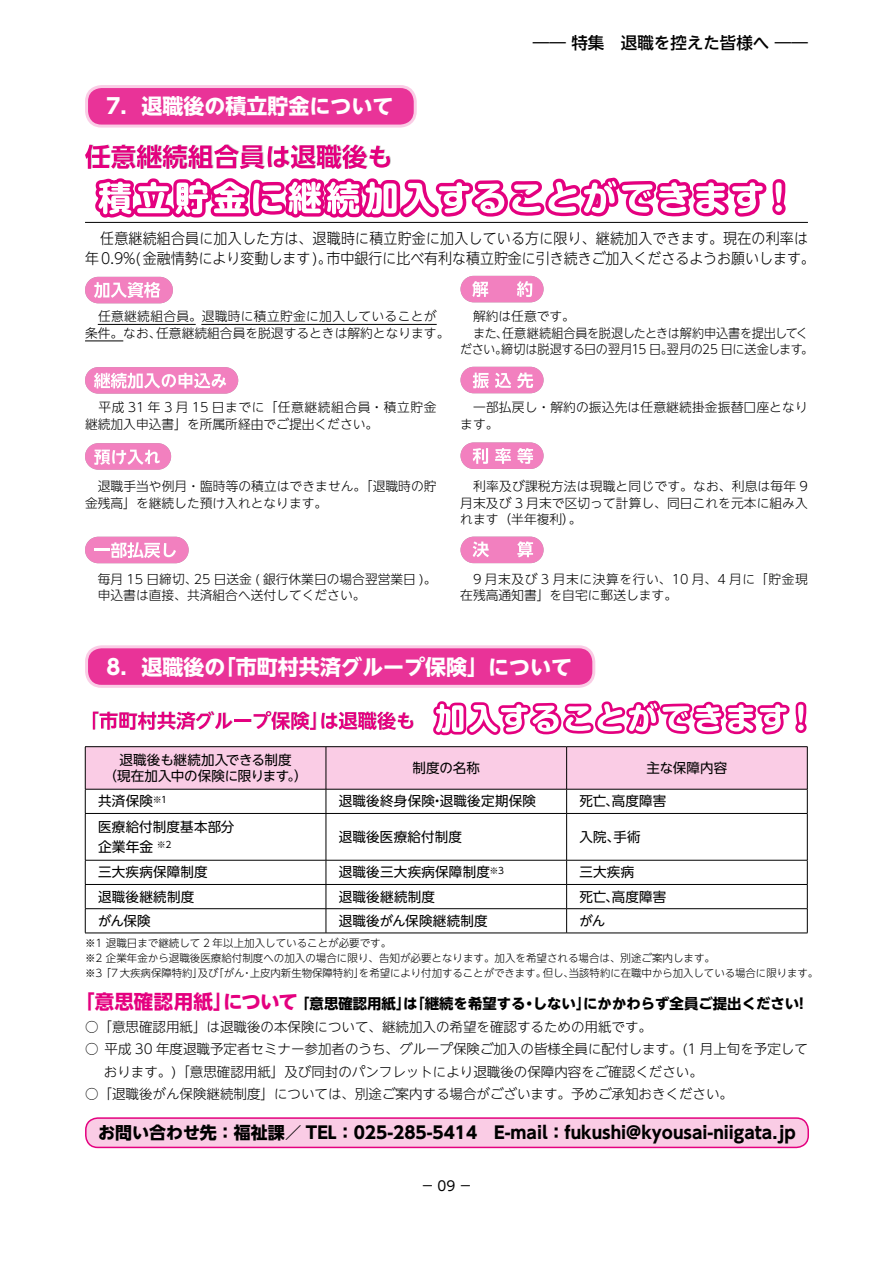
<style>
.page{position:relative;width:893px;height:1263px;background:#fff}
.page>*{position:absolute;margin:0;border:0;box-sizing:border-box;transform-origin:0 0}
.t1{font:700 21px "UD Shin Go NT Pro";color:#fff}
.t2{font:700 16.95px "UD Shin Go NT Pro";color:#000}
.t3{font:500 16.5px "UD Shin Go NT Pro";color:#000}
.t4{font:300 15px/19.5px "UD Shin Go NT Pro";color:#000;text-align:center;scale:.93 1}
.t5{font:700 14.4px "UD Shin Go NT Pro";color:#000}
.t6{font:13.8px "UD Shin Go NT Pro";color:#000}
.t7{font:300 13.5px/22.5px "UD Shin Go NT Pro";color:#000}
.t8{font:13.5px "UD Shin Go NT Pro";letter-spacing:.02em;color:#000}
.t9{font:13.5px/16.5px "UD Shin Go NT Pro";letter-spacing:-.01em;color:#000;text-align:center}
.t10{font:300 12.75px/16.5px "UD Shin Go NT Pro";color:#000}
.t11{font:300 12.75px "UD Shin Go NT Pro";letter-spacing:-.03em;color:#000;scale:.95 1}
.t12{font:300 12.75px "UD Shin Go NT Pro";color:#000;scale:.95 1}
.t13{font:300 10.5px/15px "UD Shin Go NT Pro";color:#000}
.s1{font-size:19.5px;color:#e4007f}
</style>
<div class="page">
<div style="left:87px;top:647px;width:507px;height:39px;background:#e93398;border-radius:15px"></div>
<div style="left:85px;top:645px;width:510px;height:43px;border:3px solid #facce5;border-radius:15px"></div>
<hr style="left:85px;top:340px;width:38px;height:1px;background:#000">
<hr style="left:85px;top:746px;width:241px;height:1px;background:#000">
<hr style="left:326px;top:746px;width:241px;height:1px;background:#000">
<hr style="left:567px;top:746px;width:240px;height:1px;background:#000">
<svg style="left:85px;top:747px;width:723px;height:66px"></svg>
<hr style="left:85px;top:813px;width:241px;height:1px;background:#000">
<hr style="left:85px;top:814px;width:1px;height:46px;background:#000">
<hr style="left:326px;top:813px;width:241px;height:1px;background:#000">
<hr style="left:326px;top:814px;width:1px;height:46px;background:#000">
<hr style="left:567px;top:813px;width:240px;height:1px;background:#000">
<hr style="left:566px;top:814px;width:1px;height:46px;background:#000">
<hr style="left:807px;top:814px;width:1px;height:46px;background:#000">
<hr style="left:85px;top:860px;width:241px;height:1px;background:#000">
<hr style="left:326px;top:860px;width:241px;height:1px;background:#000">
<hr style="left:567px;top:860px;width:240px;height:1px;background:#000">
<hr style="left:85px;top:884px;width:241px;height:1px;background:#000">
<hr style="left:326px;top:884px;width:241px;height:1px;background:#000">
<hr style="left:567px;top:884px;width:240px;height:1px;background:#000">
<hr style="left:85px;top:908px;width:241px;height:1px;background:#000">
<svg style="left:85px;top:860px;width:1px;height:73px"></svg>
<hr style="left:326px;top:908px;width:241px;height:1px;background:#000">
<svg style="left:326px;top:860px;width:1px;height:73px"></svg>
<hr style="left:567px;top:908px;width:240px;height:1px;background:#000">
<svg style="left:566px;top:860px;width:1px;height:73px"></svg>
<svg style="left:807px;top:860px;width:1px;height:73px"></svg>
<hr style="left:85px;top:933px;width:241px;height:1px;background:#000">
<hr style="left:326px;top:933px;width:241px;height:1px;background:#000">
<hr style="left:567px;top:933px;width:240px;height:1px;background:#000">
<hr style="left:85px;top:222px;width:723px;height:1px;background:#000">
<div style="left:460px;top:367px;width:84px;height:26px;background:#f280bf;border-radius:13px"></div>
<svg style="left:473px;top:373px;width:16px;height:15px"></svg>
<svg style="left:495px;top:373px;width:16px;height:15px"></svg>
<svg style="left:517px;top:372px;width:16px;height:16px"></svg>
<div style="left:460px;top:442px;width:84px;height:27px;background:#f280bf;border-radius:13px"></div>
<svg style="left:473px;top:448px;width:15px;height:16px"></svg>
<svg style="left:495px;top:448px;width:16px;height:16px"></svg>
<svg style="left:517px;top:448px;width:16px;height:16px"></svg>
<div style="left:460px;top:537px;width:84px;height:26px;background:#f280bf;border-radius:13px"></div>
<svg style="left:473px;top:541px;width:16px;height:16px"></svg>
<svg style="left:517px;top:541px;width:16px;height:16px"></svg>
<div style="left:85px;top:443px;width:86px;height:27px;background:#f280bf;border-radius:13px"></div>
<svg style="left:94px;top:450px;width:66px;height:15px"></svg>
<div style="left:85px;top:537px;width:104px;height:26px;background:#f280bf;border-radius:13px"></div>
<svg style="left:94px;top:542px;width:82px;height:16px"></svg>
<div style="left:85px;top:367px;width:153px;height:27px;background:#f280bf;border-radius:13px"></div>
<svg style="left:94px;top:373px;width:132px;height:15px"></svg>
<svg style="left:433px;top:700px;width:374px;height:36px"></svg>
<svg style="left:93px;top:711px;width:321px;height:19px"></svg>
<div style="left:86px;top:1118px;width:722px;height:29px;background:#facce5;border-radius:12px"></div>
<div style="left:85px;top:1117px;width:724px;height:31px;border:2px solid #e4007f;border-radius:12px"></div>
<svg style="left:85px;top:85px;width:704px;height:240px"></svg>
<svg style="left:99px;top:181px;width:683px;height:33px"></svg>
<h1 class="t1" style="left:107px;top:89px;width:288px">7．退職後の積立貯金について</h1>
<p class="t3" style="left:533px;top:29px;width:276px">―― 特集　退職を控えた皆様へ ――</p>
<p class="t4" style="left:85px;top:228px;width:786px">任意継続組合員に加入した方は、退職時に積立貯金に加入している方に限り、継続加入できます。現在の利率は<br>年 0.9%( 金融情勢により変動します )。市中銀行に比べ有利な積立貯金に引き続きご加入くださるようお願いします。</p>
<p class="t10" style="left:85px;top:308px;width:366px;text-align:center">任意継続組合員。退職時に積立貯金に加入していることが<br>条件。なお、任意継続組合員を脱退するときは解約となります。</p>
<p class="t10" style="left:460px;top:308px;width:116px">　解約は任意です。</p>
<p class="t12" style="left:473px;top:323px;width:354px">また、任意継続組合員を脱退したときは解約申込書を提出してく</p>
<p class="t11" style="left:460px;top:339px;width:373px">ださい。締切は脱退する日の翌月15 日。翌月の25 日に送金します。</p>
<p class="t10" style="left:85px;top:399px;width:353px">　平成 31 年 3 月 15 日までに「任意継続組合員・積立貯金継続加入申込書」を所属所経由でご提出ください。</p>
<p class="t10" style="left:460px;top:399px;width:349px">　一部払戻し・解約の振込先は任意継続掛金振替口座となります。</p>
<p class="t10" style="left:85px;top:478px;width:353px">　退職手当や例月・臨時等の積立はできません。「退職時の貯金残高」を継続した預け入れとなります。</p>
<p class="t10" style="left:460px;top:478px;width:349px;text-align:justify">　利率及び課税方法は現職と同じです。なお、利息は毎年 9月末及び 3 月末で区切って計算し、同日これを元本に組み入れます（半年複利）。</p>
<p class="t10" style="left:85px;top:570px;width:353px">　毎月 15 日締切、25 日送金 ( 銀行休業日の場合翌営業日 )。　申込書は直接、共済組合へ送付してください。</p>
<p class="t10" style="left:460px;top:570px;width:349px">　9 月末及び 3 月末に決算を行い、10 月、4 月に「貯金現在残高通知書」を自宅に郵送します。</p>
<h1 class="t1" style="left:107px;top:649px;width:467px">8．退職後の「市町村共済グループ保険」について</h1>
<p class="t9" style="left:104px;top:751px;width:205px">退職後も継続加入できる制度<br>（現在加入中の保険に限ります。）</p>
<p class="t8" style="left:413px;top:757px;width:69px">制度の名称</p>
<p class="t8" style="left:647px;top:757px;width:82px">主な保障内容</p>
<p class="t8" style="left:98px;top:790px;width:70px">共済保険<sup>※1</sup></p>
<p class="t8" style="left:339px;top:790px;width:199px">退職後終身保険・退職後定期保険</p>
<p class="t8" style="left:579px;top:790px;width:88px">死亡、高度障害</p>
<p class="t8" style="left:98px;top:816px;width:138px">医療給付制度基本部分</p>
<p class="t6" style="left:98px;top:835px;width:75px">企業年金 <sup>※2</sup></p>
<p class="t8" style="left:339px;top:826px;width:125px">退職後医療給付制度</p>
<p class="t8" style="left:579px;top:826px;width:63px">入院、手術</p>
<p class="t8" style="left:98px;top:861px;width:111px">三大疾病保障制度</p>
<p class="t8" style="left:339px;top:861px;width:167px">退職後三大疾病保障制度<sup>※3</sup></p>
<p class="t8" style="left:579px;top:861px;width:56px">三大疾病</p>
<p class="t8" style="left:98px;top:886px;width:98px">退職後継続制度</p>
<p class="t8" style="left:339px;top:886px;width:98px">退職後継続制度</p>
<p class="t8" style="left:579px;top:886px;width:88px">死亡、高度障害</p>
<p class="t8" style="left:98px;top:910px;width:54px">がん保険</p>
<p class="t8" style="left:339px;top:910px;width:150px">退職後がん保険継続制度</p>
<p class="t8" style="left:579px;top:910px;width:27px">がん</p>
<p class="t13" style="left:85px;top:935px;width:735px">※1 退職日まで継続して 2 年以上加入していることが必要です。<br>※2 企業年金から退職後医療給付制度への加入の場合に限り、告知が必要となります。加入を希望される場合は、別途ご案内します。<br>※3 「7 大疾病保障特約」及び「がん・上皮内新生物保障特約」を希望により付加することができます。但し、当該特約に在職中から加入している場合に限ります。</p>
<p class="t5" style="left:75px;top:991px;width:730px"><span class="s1">「意思確認用紙」について</span>「意思確認用紙」は「継続を希望する・しない」にかかわらず全員ご提出ください!</p>
<p class="t7" style="left:85px;top:1015px;width:568px">○「意思確認用紙」は退職後の本保険について、継続加入の希望を確認するための用紙です。</p>
<p class="t7" style="left:85px;top:1037px;width:724px">○ 平成 30 年度退職予定者セミナー参加者のうち、グループ保険ご加入の皆様全員に配付します。(1 月上旬を予定して　 おります。)「意思確認用紙」及び同封のパンフレットにより退職後の保障内容をご確認ください。</p>
<p class="t7" style="left:85px;top:1082px;width:649px">○「退職後がん保険継続制度」については、別途ご案内する場合がございます。予めご承知おきください。</p>
<h2 class="t2" style="left:98px;top:1119px;width:699px">お問い合わせ先：福祉課／ TEL：025-285-5414　E-mail：fukushi@kyousai-niigata.jp</h2>
<p class="t8" style="left:421px;top:1175px;width:53px">−09−</p>
</div>
